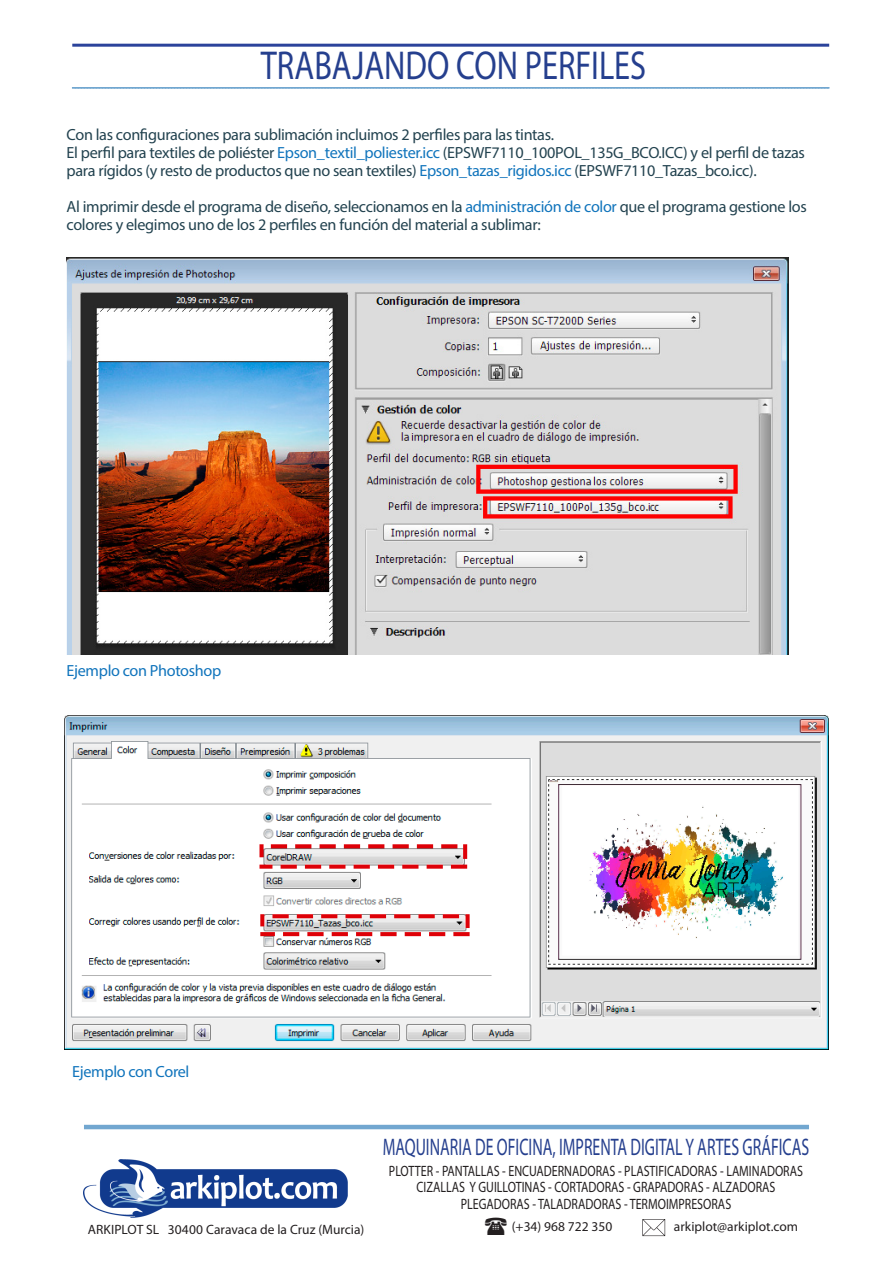
<style>
.page{position:relative;width:893px;height:1263px;background:#fff}
.page>*{position:absolute;margin:0;border:0;box-sizing:border-box;transform-origin:0 0}
.tituloSección{font:40.5px "Myriad Pro";color:#253f8e;scale:.8 1}
.t1{font:24px "Myriad Pro";color:#253f8e;scale:.66 1}
.Párrafo{font:16.2px/18px "Myriad Pro";letter-spacing:-.02em;color:#22424f}
.Párrafo-2{font:16.2px "Myriad Pro";letter-spacing:-.02em;color:#1074bc}
.t2{font:15px/16.5px "Myriad Pro";color:#231f20;text-align:center;scale:.8 1}
.t3{font:13.5px "Myriad Pro";color:#231f20}
.s1{color:#1074bc}
</style>
<div class="page">
<img style="left:84px;top:1159px;width:264px;height:58px">
<hr style="left:84px;top:1125px;width:725px;height:4px;background:#72a7d0">
<svg style="left:642px;top:1219px;width:23px;height:17px"></svg>
<hr style="left:72px;top:44px;width:757px;height:3px;background:#2b439b">
<svg style="left:72px;top:87px;width:757px;height:2px;background:#81b0d5"></svg>
<img style="left:67px;top:257px;width:721px;height:398px">
<img style="left:64px;top:716px;width:765px;height:334px">
<p class="tituloSección" style="left:261px;top:40px;width:483px">TRABAJANDO CON PERFILES</p>
<p class="Párrafo" style="left:67px;top:125px;width:489px">Con las configuraciones para sublimación incluimos 2 perfiles para las tintas.</p>
<p class="Párrafo" style="left:67px;top:143px;width:740px">El perfil para textiles de poliéster <span class="s1">Epson_textil_poliester.icc</span> (EPSWF7110_100POL_135G_BCO.ICC) y el perfil de tazas para rígidos (y resto de productos que no sean textiles) <span class="s1">Epson_tazas_rigidos.icc</span> (EPSWF7110_Tazas_bco.icc).</p>
<p class="Párrafo" style="left:67px;top:197px;width:742px">Al imprimir desde el programa de diseño, seleccionamos en la <span class="s1">administración de color</span> que el programa gestione los colores y elegimos uno de los 2 perfiles en función del material a sublimar:</p>
<p class="Párrafo-2" style="left:67px;top:660px;width:156px">Ejemplo con Photoshop</p>
<p class="Párrafo-2" style="left:72px;top:1062px;width:119px">Ejemplo con Corel</p>
<h2 class="t1" style="left:383px;top:1132px;width:648px">MAQUINARIA DE OFICINA, IMPRENTA DIGITAL Y ARTES GRÁFICAS</h2>
<p class="t2" style="left:389px;top:1162px;width:519px">PLOTTER - PANTALLAS - ENCUADERNADORAS - PLASTIFICADORAS - LAMINADORAS<br>CIZALLAS Y GUILLOTINAS - CORTADORAS - GRAPADORAS - ALZADORAS<br>PLEGADORAS - TALADRADORAS - TERMOIMPRESORAS</p>
<p class="t3" style="left:88px;top:1221px;width:278px">ARKIPLOT SL 30400 Caravaca de la Cruz (Murcia)</p>
<p class="t3" style="left:512px;top:1218px;width:102px">(+34) 968 722 350</p>
<p class="t3" style="left:674px;top:1218px;width:126px">arkiplot@arkiplot.com</p>
</div>
